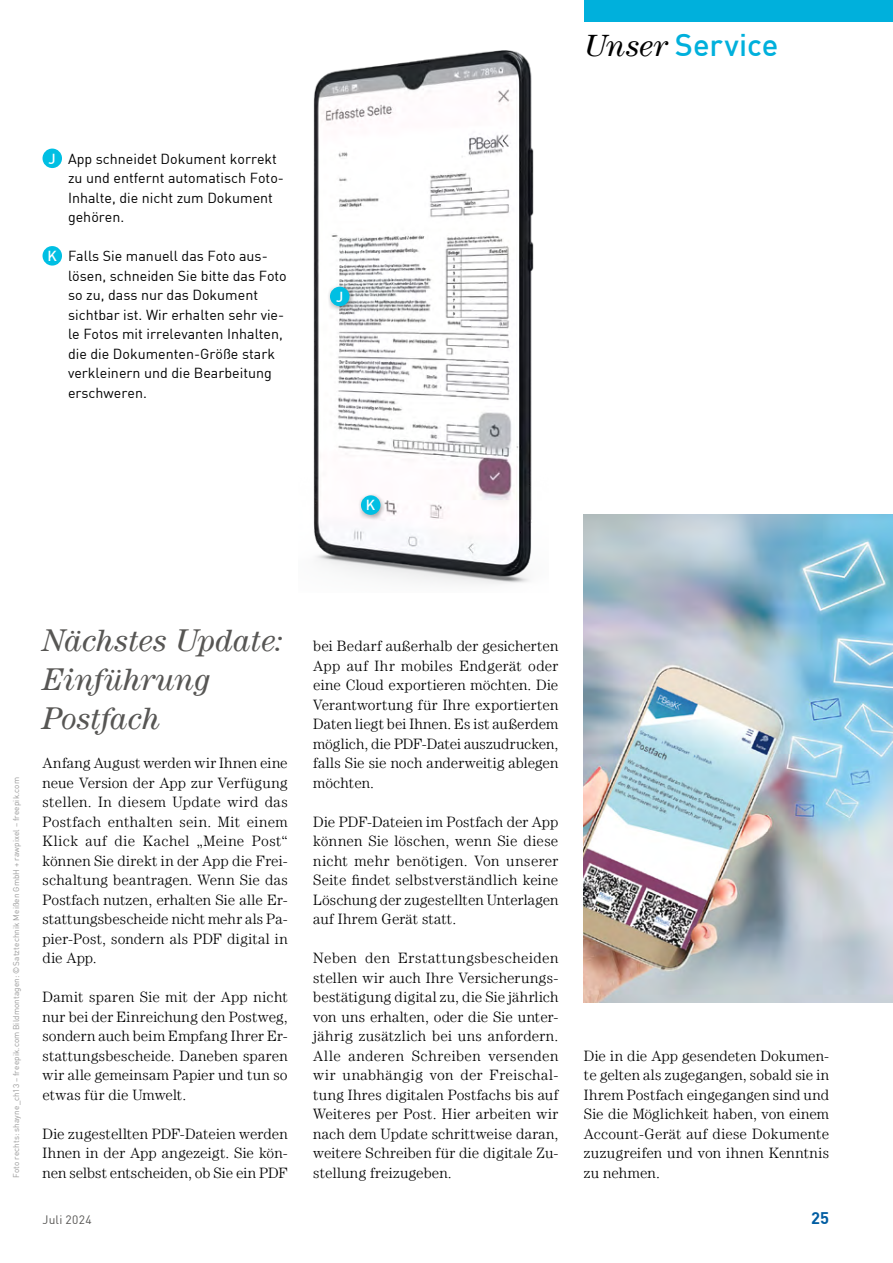
<style>
.page{position:relative;width:893px;height:1263px;background:#fff}
.page>*{position:absolute;margin:0;border:0;box-sizing:border-box;transform-origin:0 0}
.t1{font:italic 31.5px/39px "Century LT";color:#575654}
.t2{font:500 30.75px "DIN";color:#00b0dc}
.t3{font:700 16.5px "DIN";color:#005da2}
.t4{font:300 15px/19.5px "Century LT";letter-spacing:.005em;color:#000;text-align:justify}
.t5{font:14.25px/19.5px "DIN";color:#000}
.t6{font:500 14.25px "DIN";color:#fff}
.t7{font:12px "DIN";letter-spacing:.025em;color:#575654}
.t8{font:8.25px "DIN";letter-spacing:.015em;color:#989898}
.s1{font-family:"Century LT";font-weight:400;font-style:italic;color:#000}
</style>
<div class="page">
<img style="left:584px;top:515px;width:309px;height:487px">
<div style="left:43px;top:149px;width:19px;height:19px;background:#00bfe3;border-radius:50%"></div>
<div style="left:43px;top:246px;width:19px;height:20px;background:#00bfe3;border-radius:50%"></div>
<img style="left:313px;top:50px;width:221px;height:534px">
<div style="left:328px;top:284px;width:27px;height:28px;background:#000;opacity:.35"></div>
<div style="left:330px;top:287px;width:19px;height:19px;background:#00bfe3;border-radius:50%"></div>
<div style="left:359px;top:492px;width:27px;height:28px;background:#000;opacity:.35"></div>
<div style="left:361px;top:495px;width:19px;height:20px;background:#00bfe3;border-radius:50%"></div>
<div style="left:585px;top:0;width:308px;height:21px;background:#00b0dc"></div>
<p class="t6" style="left:49px;top:152px;width:9px">J</p>
<p class="t6" style="left:47px;top:249px;width:11px">K</p>
<p class="t5" style="left:68px;top:150px;width:217px">App schneidet Dokument korrekt zu und entfernt automatisch Foto-<br>Inhalte, die nicht zum Dokument gehören.</p>
<p class="t5" style="left:68px;top:247px;width:220px">Falls Sie manuell das Foto aus&shy;lösen, schneiden Sie bitte das Foto so zu, dass nur das Dokument sichtbar ist. Wir erhalten sehr vie&shy;le Fotos mit irrelevanten Inhalten, die die Dokumenten-Größe stark verkleinern und die Bearbeitung erschweren.</p>
<p class="t6" style="left:336px;top:290px;width:9px">J</p>
<p class="t6" style="left:366px;top:499px;width:11px">K</p>
<h2 class="t2" style="left:585px;top:31px;width:195px"><span class="s1">Unser</span> Service</h2>
<p class="t8" style="left:12px;top:1178px;width:402px;rotate:-90deg">Foto rechts: shayne_ch13 – freepik.com Bildmontagen: ©Satztechnik Meißen GmbH + rawpixel – freepik.com</p>
<h1 class="t1" style="left:43px;top:621px;width:243px">Nächstes Update:<br>Einführung<br>Postfach</h1>
<p class="t4" style="left:43px;top:753px;width:247px">Anfang August werden wir Ihnen eine neue Version der App zur Verfügung stellen. In diesem Update wird das Postfach enthalten sein. Mit einem Klick auf die Kachel „Meine Post“ können Sie direkt in der App die Frei&shy;schaltung beantragen. Wenn Sie das Postfach nutzen, erhalten Sie alle Er&shy;stattungsbescheide nicht mehr als Pa&shy;pier-Post, sondern als PDF digital in die App.</p>
<p class="t4" style="left:43px;top:987px;width:247px">Damit sparen Sie mit der App nicht nur bei der Einreichung den Postweg, sondern auch beim Empfang Ihrer Er&shy;stattungsbescheide. Daneben sparen wir alle gemeinsam Papier und tun so etwas für die Umwelt.</p>
<p class="t4" style="left:43px;top:1124px;width:247px">Die zugestellten PDF-Dateien werden Ihnen in der App angezeigt. Sie kön&shy;nen selbst entscheiden, ob Sie ein PDF</p>
<p class="t4" style="left:313px;top:636px;width:247px">bei Bedarf außerhalb der gesicherten App auf Ihr mobiles Endgerät oder eine Cloud exportieren möchten. Die Verantwortung für Ihre exportierten Daten liegt bei Ihnen. Es ist außerdem möglich, die PDF-Datei auszudrucken, falls Sie sie noch anderweitig ablegen möchten.</p>
<p class="t4" style="left:313px;top:812px;width:247px">Die PDF-Dateien im Postfach der App können Sie löschen, wenn Sie diese nicht mehr benötigen. Von unserer Seite findet selbstverständlich keine Löschung der zugestellten Unterlagen auf Ihrem Gerät statt.</p>
<p class="t4" style="left:313px;top:948px;width:247px">Neben den Erstattungsbescheiden stellen wir auch Ihre Versicherungs&shy;bestätigung digital zu, die Sie jährlich von uns erhalten, oder die Sie unter&shy;jährig zusätzlich bei uns anfordern.<br>Alle anderen Schreiben versenden wir unabhängig von der Freischal&shy;tung Ihres digitalen Postfachs bis auf Weiteres per Post. Hier arbeiten wir nach dem Update schrittweise daran, weitere Schreiben für die digitale Zu&shy;stellung freizugeben.</p>
<p class="t4" style="left:584px;top:1046px;width:247px">Die in die App gesendeten Dokumen&shy;te gelten als zugegangen, sobald sie in Ihrem Postfach eingegangen sind und Sie die Möglichkeit haben, von einem Account-Gerät auf diese Dokumente zuzugreifen und von ihnen Kenntnis zu nehmen.</p>
<p class="t7" style="left:43px;top:1215px;width:51px">Juli 2024</p>
<p class="t3" style="left:811px;top:1210px;width:20px">25</p>
</div>
